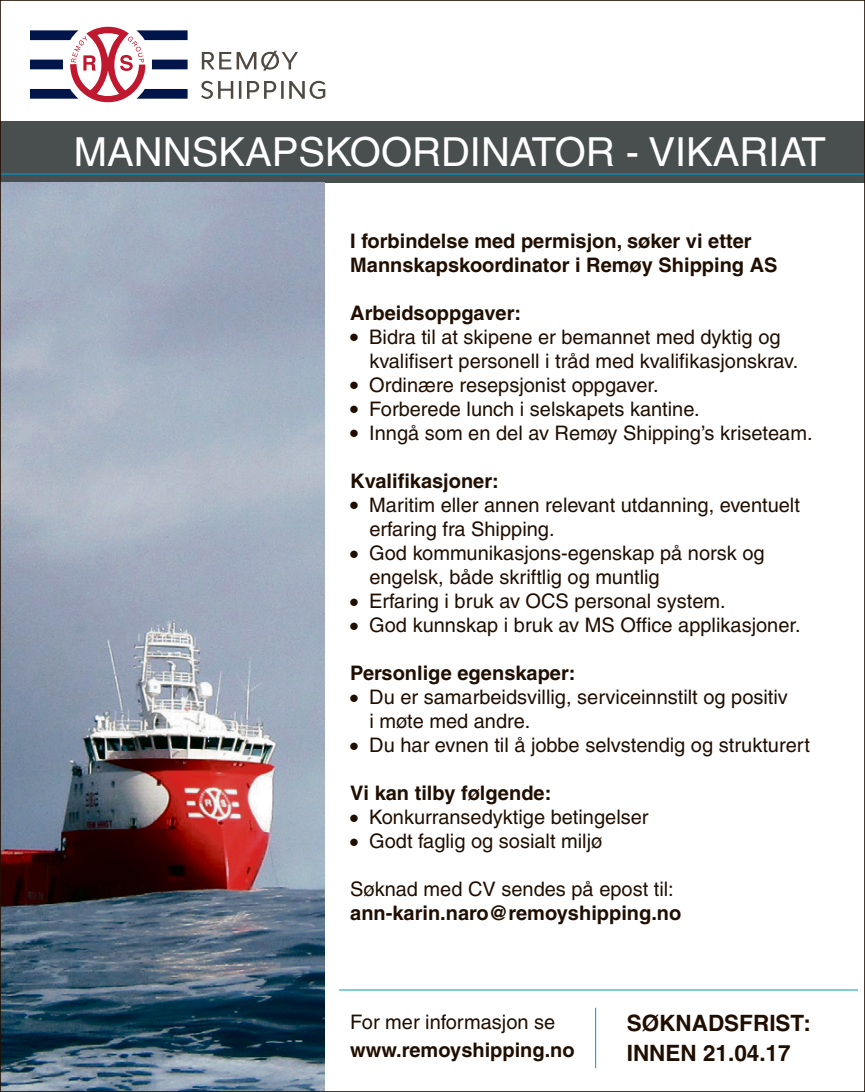
<style>
.page{position:relative;width:865px;height:1092px;background:#fff}
.page>*{position:absolute;margin:0;border:0;box-sizing:border-box;transform-origin:0 0}
.t1{font:40px "Helvetica";color:#fff}
.t2{font:700 22.5px/30px "Helvetica";color:#200e00}
.t3{font:20px/24px "Helvetica";color:#200e00}
.t4{font:700 20px/24px "Helvetica";color:#200e00}
.s1{font-family:"Monotype Sorts";font-size:10px}
.s2{font-weight:700}
</style>
<div class="page">
<div style="left:0;top:121px;width:865px;height:61px;background:#484f4e"></div>
<hr style="left:0;top:173px;width:865px;height:1px;background:#0090c9">
<img style="left:2px;top:182px;width:322px;height:907px">
<svg style="left:201px;top:81px;width:124px;height:18px"></svg>
<svg style="left:202px;top:51px;width:96px;height:20px"></svg>
<svg style="left:31px;top:26px;width:157px;height:77px"></svg>
<div style="left:152px;top:60px;width:36px;height:9px;background:#00154a"></div>
<hr style="left:339px;top:989px;width:518px;height:1px;background:#0098cc">
<hr style="left:595px;top:1007px;width:1px;height:61px;background:#0098cc">
<h1 class="t1" style="left:74px;top:128px;width:753px">MANNSKAPSKOORDINATOR - VIKARIAT</h1>
<p class="t4" style="left:350px;top:228px;width:429px">I forbindelse med permisjon, søker vi etter<br>Mannskapskoordinator i Remøy Shipping AS</p>
<p class="t4" style="left:350px;top:300px;width:172px">Arbeidsoppgaver:</p>
<p class="t3" style="left:350px;top:325px;width:432px"><span class="s1">l</span> Bidra til at skipene er bemannet med dyktig og</p>
<p class="t3" style="left:369px;top:349px;width:430px">kvalifisert personell i tråd med kvalifikasjonskrav.</p>
<p class="t3" style="left:350px;top:373px;width:310px"><span class="s1">l</span> Ordinære resepsjonist oppgaver.</p>
<p class="t3" style="left:350px;top:397px;width:351px"><span class="s1">l</span> Forberede lunch i selskapets kantine.</p>
<p class="t3" style="left:350px;top:421px;width:464px"><span class="s1">l</span> Inngå som en del av Remøy Shipping’s kriseteam.</p>
<p class="t4" style="left:350px;top:468px;width:150px">Kvalifikasjoner:</p>
<p class="t3" style="left:350px;top:493px;width:451px"><span class="s1">l</span> Maritim eller annen relevant utdanning, eventuelt</p>
<p class="t3" style="left:369px;top:517px;width:187px">erfaring fra Shipping.</p>
<p class="t3" style="left:350px;top:541px;width:416px"><span class="s1">l</span> God kommunikasjons-egenskap på norsk og</p>
<p class="t3" style="left:369px;top:565px;width:292px">engelsk, både skriftlig og muntlig</p>
<p class="t3" style="left:350px;top:589px;width:377px"><span class="s1">l</span> Erfaring i bruk av OCS personal system.</p>
<p class="t3" style="left:350px;top:613px;width:452px"><span class="s1">l</span> God kunnskap i bruk av MS Office applikasjoner.</p>
<p class="t4" style="left:350px;top:660px;width:227px">Personlige egenskaper:</p>
<p class="t3" style="left:350px;top:685px;width:439px"><span class="s1">l</span> Du er samarbeidsvillig, serviceinnstilt og positiv</p>
<p class="t3" style="left:369px;top:709px;width:162px">i møte med andre.</p>
<p class="t3" style="left:350px;top:733px;width:461px"><span class="s1">l</span> Du har evnen til å jobbe selvstendig og strukturert</p>
<p class="t3" style="left:350px;top:781px;width:300px"><span class="s2">Vi kan tilby følgende:<br></span><span class="s1">l</span> Konkurransedyktige betingelser <span class="s1">l</span> Godt faglig og sosialt miljø</p>
<p class="t3" style="left:350px;top:877px;width:325px">Søknad med CV sendes på epost til:</p>
<p class="t4" style="left:350px;top:900px;width:332px">ann-karin.naro@remoyshipping.no</p>
<p class="t3" style="left:350px;top:1009px;width:206px">For mer informasjon se</p>
<p class="t4" style="left:350px;top:1037px;width:226px">www.remoyshipping.no</p>
<p class="t2" style="left:626px;top:1007px;width:186px">SØKNADSFRIST:<br>INNEN 21.04.17</p>
</div>
